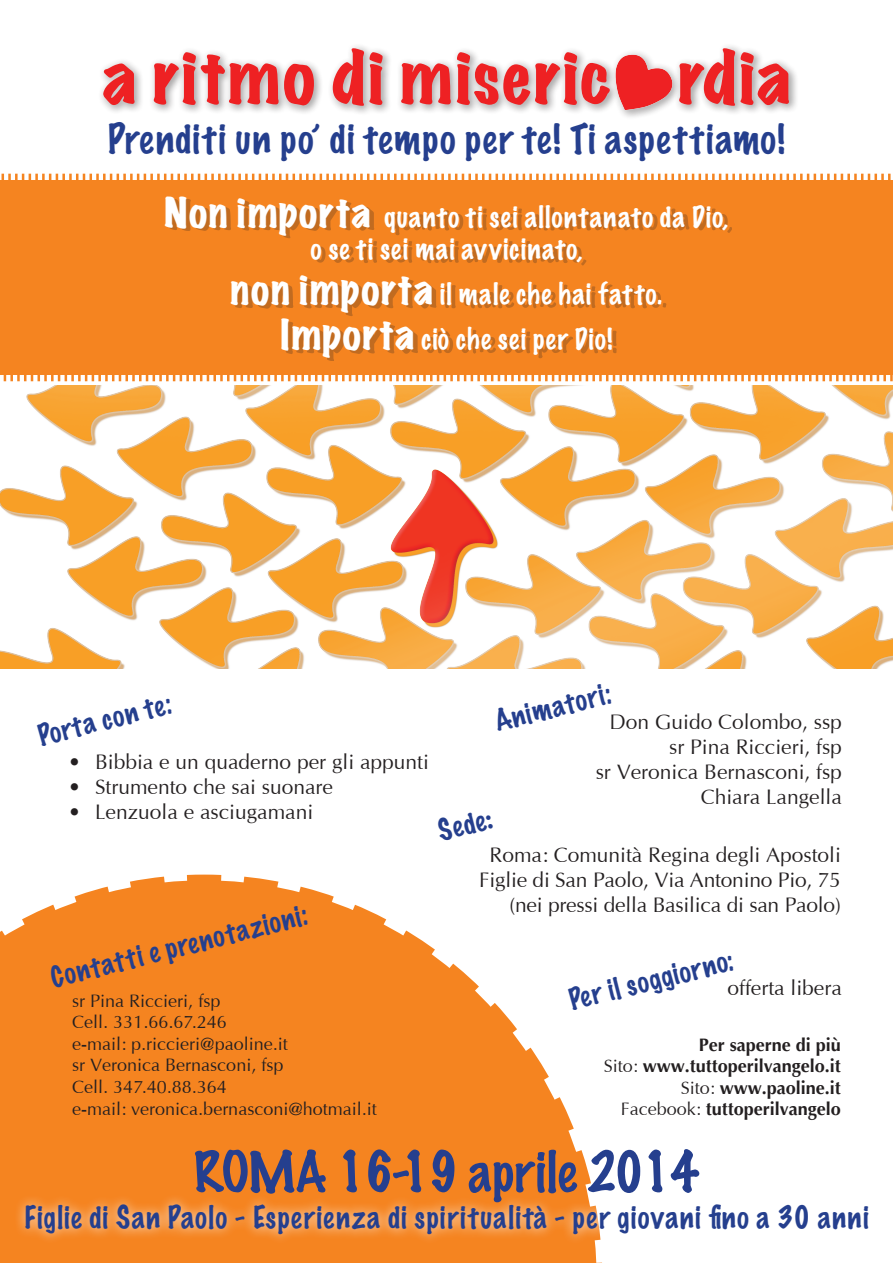
<style>
.page{position:relative;width:893px;height:1263px;background:#fff}
.page>*{position:absolute;margin:0;border:0;box-sizing:border-box;transform-origin:0 0}
.t1{font:expanded 66px "Marker Felt";letter-spacing:.035em;color:#ee2123}
.t2{font:100 51px "Marker Felt";letter-spacing:-.025em;color:#253f8e}
.t3{font:100 37.5px "Marker Felt";letter-spacing:.035em;color:#253f8e}
.t4{font:100 28.5px "Marker Felt";letter-spacing:.05em;color:#253f8e}
.t5{font:100 27px/32.4px "Marker Felt";letter-spacing:.04em;color:#fff;text-align:center}
.t6{font:100 27px "Marker Felt";color:#253f8e}
.t7{font:21px/25.2px "Optima";color:#231f20;text-align:right}
.t8{font:18px/21.6px "Optima";color:#231f20}
.t9{font:700 18px/21.6px "Optima";color:#231f20;text-align:right}
.s1{font-weight:400;font-stretch:expanded;font-size:37.5px}
.s2{font-family:"Optima";font-weight:700}
.s3{font-weight:400}
</style>
<div class="page">
<svg style="left:0;top:173px;width:893px;height:209px"></svg>
<svg style="left:0;top:874px;width:602px;height:389px"></svg>
<img style="left:0;top:386px;width:893px;height:282px">
<div style="left:169px;top:199px;width:563px;height:162px;background:#231f20;opacity:.25"></div>
<div style="left:15px;top:1193px;width:864px;height:52px;background:#fff;opacity:.8"></div>
<div style="left:94px;top:39px;width:704px;height:76px;background:#fff;opacity:.75"></div>
<div style="left:610px;top:49px;width:72px;height:71px;background:#231f20;opacity:.66"></div>
<div style="left:607px;top:46px;width:74px;height:73px;background:#fff;opacity:.75"></div>
<img style="left:613px;top:51px;width:61px;height:63px">
<h1 class="t1" style="left:102px;top:25px;width:689px">a ritmo di miseric rdia</h1>
<h3 class="t3" style="left:108px;top:109px;width:679px">Prenditi un po’ di tempo per te! Ti aspettiamo!</h3>
<p class="t5" style="left:165px;top:200px;width:565px"><span class="s1">Non importa</span> quanto ti sei allontanato da Dio, o se ti sei mai avvicinato,</p>
<p class="t5" style="left:231px;top:271px;width:433px;line-height:45px"><span class="s1">non importa</span> il male che hai fatto.<br><span class="s1">Importa</span> ciò che sei per Dio!</p>
<p class="t6" style="left:33px;top:715px;width:138px;rotate:-14deg">Porta con te:</p>
<p class="t7" style="left:68px;top:749px;width:362px">• Bibbia e un quaderno per gli appunti</p>
<p class="t7" style="left:68px;top:775px;width:267px">• Strumento che sai suonare</p>
<p class="t7" style="left:68px;top:800px;width:247px">• Lenzuola e asciugamani</p>
<p class="t6" style="left:46px;top:957px;width:265px;rotate:-14deg">Contatti e prenotazioni:</p>
<p class="t8" style="left:72px;top:990px;width:306px">sr Pina Riccieri, fsp<br>Cell. 331.66.67.246<br>e-mail: p.riccieri@paoline.it<br>sr Veronica Bernasconi, fsp<br>Cell. 347.40.88.364<br>e-mail: veronica.bernasconi@hotmail.it</p>
<p class="t6" style="left:490px;top:701px;width:121px;rotate:-14deg">Animatori:</p>
<p class="t7" style="left:596px;top:709px;width:248px">Don Guido Colombo, ssp sr Pina Riccieri, fsp<br>sr Veronica Bernasconi, fsp<br>Chiara Langella</p>
<p class="t6" style="left:433px;top:810px;width:57px;rotate:-14deg">Sede<span class="s2">:</span></p>
<p class="t7" style="left:479px;top:842px;width:363px">Roma: Comunità Regina degli Apostoli<br>Figlie di San Paolo, Via Antonino Pio, 75 (nei pressi della Basilica di san Paolo)</p>
<p class="t6" style="left:564px;top:979px;width:170px;rotate:-14deg">Per il soggiorno:</p>
<p class="t7" style="left:728px;top:975px;width:116px">offerta libera</p>
<p class="t9" style="left:604px;top:1034px;width:239px">Per saperne di più<br><span class="s3">Sito:</span> www.tuttoperilvangelo.it<br><span class="s3">Sito:</span> www.paoline.it<br><span class="s3">Facebook:</span> tuttoperilvangelo</p>
<h2 class="t2" style="left:194px;top:1131px;width:507px">ROMA 16-19 aprile 2014</h2>
<h3 class="t4" style="left:24px;top:1195px;width:846px">Figlie di San Paolo - Esperienza di spiritualità - per giovani fino a 30 anni</h3>
</div>
